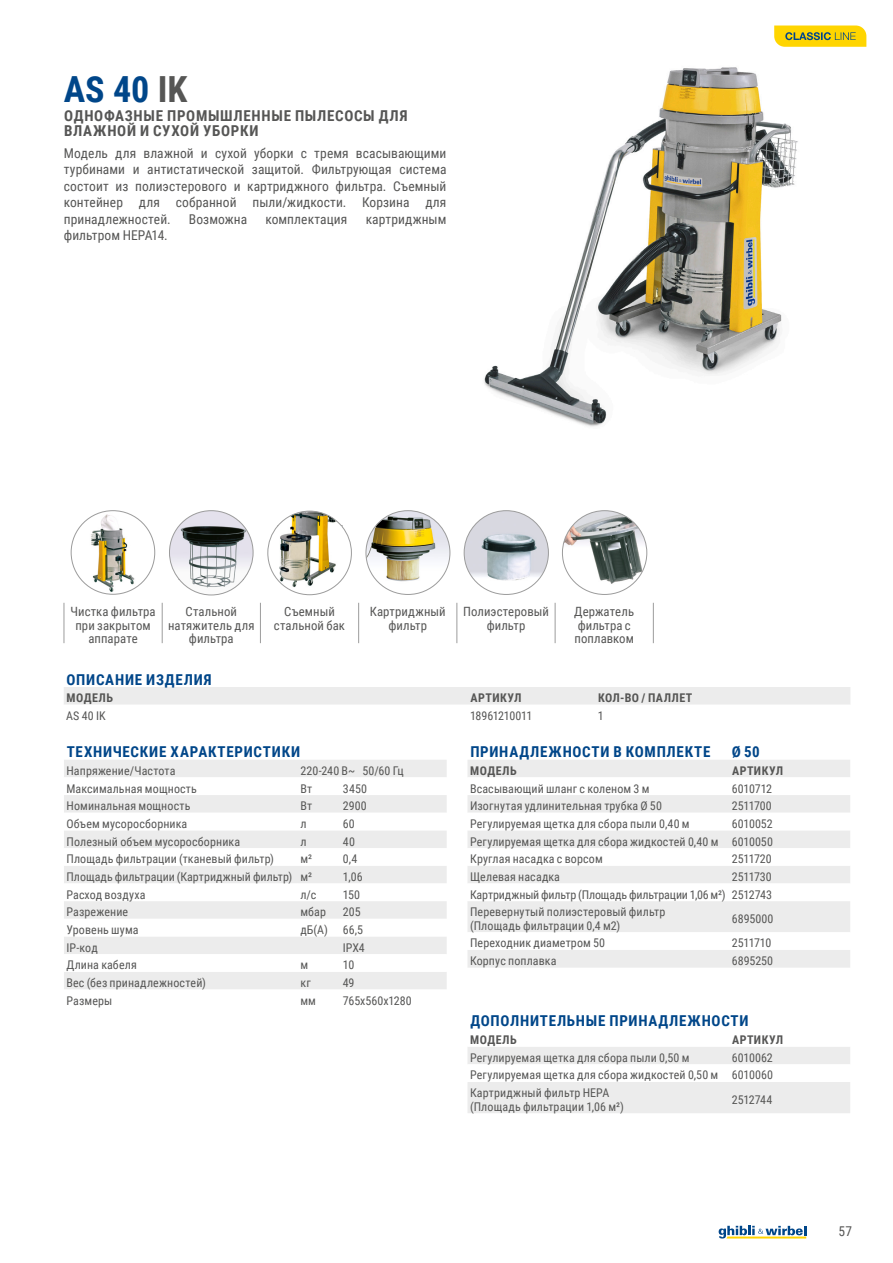
<style>
.page{position:relative;width:893px;height:1263px;background:#fff}
.page>*{position:absolute;margin:0;border:0;box-sizing:border-box;transform-origin:0 0}
._1-TitoloMacchina{font:700 36px "Roboto Condensed";color:#004689}
._3-titoloTabella{font:700 15px "Roboto Condensed";letter-spacing:.05em;color:#004689}
._2-sottotitolo{font:700 15px/15px "Roboto Condensed";letter-spacing:.05em;color:#565655}
._4-Testo_descrizione{font:13.5px/16.5px "Roboto Condensed";letter-spacing:.005em;color:#565655;text-align:justify}
._5-Testo_tabella-al{font:12.75px/13.5px "Roboto Condensed";letter-spacing:.005em;color:#565655;text-align:center}
._5-Testo_tabella_a_s{font:12px/13.5px "Roboto Condensed";letter-spacing:.005em;color:#565655}
._3b-SottotitoloTabel{font:700 12px "Roboto Condensed";letter-spacing:.04em;color:#565655}
._5-Testo_tabella_a_s-2{font:12px "Roboto Condensed";letter-spacing:-.025em;color:#565655}
.s1{color:#565655}
</style>
<div class="page">
<img style="left:90px;top:511px;width:46px;height:83px">
<svg style="left:169px;top:510px;width:84px;height:85px"></svg>
<img style="left:267px;top:511px;width:85px;height:84px">
<img style="left:366px;top:510px;width:84px;height:85px">
<svg style="left:464px;top:510px;width:85px;height:85px"></svg>
<svg style="left:562px;top:510px;width:85px;height:85px"></svg>
<img style="left:484px;top:67px;width:314px;height:360px">
<div style="left:468px;top:760px;width:382px;height:353px;background:#ececec"></div>
<svg style="left:468px;top:777px;width:382px;height:305px"></svg>
<div style="left:64px;top:760px;width:383px;height:17px;background:#ececec"></div>
<svg style="left:64px;top:795px;width:383px;height:194px;fill:#ececec"></svg>
<div style="left:64px;top:687px;width:786px;height:18px;background:#ececec"></div>
<hr style="left:64px;top:603px;width:1px;height:40px;background:#9c9c9c">
<hr style="left:162px;top:603px;width:1px;height:40px;background:#9c9c9c">
<hr style="left:260px;top:603px;width:1px;height:40px;background:#9c9c9c">
<hr style="left:358px;top:603px;width:1px;height:40px;background:#9c9c9c">
<hr style="left:457px;top:603px;width:1px;height:40px;background:#9c9c9c">
<hr style="left:555px;top:603px;width:1px;height:40px;background:#9c9c9c">
<hr style="left:653px;top:603px;width:1px;height:40px;background:#9c9c9c">
<svg style="left:719px;top:1226px;width:87px;height:12px"></svg>
<svg style="left:774px;top:26px;width:92px;height:21px;background:#e3c617"></svg>
<p class="_1-TitoloMacchina" style="left:64px;top:63px;width:125px">AS 40 <span class="s1">IK</span></p>
<p class="_2-sottotitolo" style="left:64px;top:107px;width:345px">ОДНОФАЗНЫЕ ПРОМЫШЛЕННЫЕ ПЫЛЕСОСЫ ДЛЯ<br>ВЛАЖНОЙ И СУХОЙ УБОРКИ</p>
<p class="_4-Testo_descrizione" style="left:64px;top:144px;width:384px">Модель для влажной и сухой уборки с тремя всасывающими турбинами и антистатической защитой. Фильтрующая система состоит из полиэстерового и картриджного фильтра. Съемный контейнер для собранной пыли/жидкости. Корзина для принадлежностей.</p>
<p class="_4-Testo_descrizione" style="left:189px;top:210px;width:60px">Возможна</p>
<p class="_4-Testo_descrizione" style="left:265px;top:210px;width:83px">комплектация</p>
<p class="_4-Testo_descrizione" style="left:366px;top:210px;width:82px">картриджным</p>
<p class="_4-Testo_descrizione" style="left:64px;top:227px;width:105px">фильтром HEPA14.</p>
<p class="_5-Testo_tabella-al" style="left:70px;top:604px;width:87px">Чистка фильтра при закрытом аппарате</p>
<p class="_5-Testo_tabella-al" style="left:168px;top:604px;width:88px">Стальной натяжитель для фильтра</p>
<p class="_5-Testo_tabella-al" style="left:274px;top:604px;width:73px">Съемный стальной бак</p>
<p class="_5-Testo_tabella-al" style="left:370px;top:604px;width:77px">Картриджный фильтр</p>
<p class="_5-Testo_tabella-al" style="left:463px;top:604px;width:87px">Полиэстеровый фильтр</p>
<p class="_5-Testo_tabella-al" style="left:574px;top:604px;width:61px;text-align:left">Держатель фильтра с поплавком</p>
<p class="_3-titoloTabella" style="left:67px;top:669px;width:147px">ОПИСАНИЕ ИЗДЕЛИЯ</p>
<p class="_3b-SottotitoloTabel" style="left:67px;top:689px;width:48px">МОДЕЛЬ</p>
<p class="_3b-SottotitoloTabel" style="left:470px;top:689px;width:53px">АРТИКУЛ</p>
<p class="_3b-SottotitoloTabel" style="left:598px;top:689px;width:96px">КОЛ-ВО / ПАЛЛЕТ</p>
<p class="_5-Testo_tabella_a_s" style="left:66px;top:708px;width:41px">AS 40 IK</p>
<p class="_5-Testo_tabella_a_s-2" style="left:470px;top:707px;width:64px">18961210011</p>
<p class="_5-Testo_tabella_a_s" style="left:598px;top:708px;width:7px">1</p>
<p class="_3-titoloTabella" style="left:67px;top:741px;width:235px">ТЕХНИЧЕСКИЕ ХАРАКТЕРИСТИКИ</p>
<p class="_5-Testo_tabella_a_s" style="left:67px;top:763px;width:111px">Напряжение/Частота</p>
<p class="_5-Testo_tabella_a_s" style="left:300px;top:763px;width:105px">220-240 В~ 50/60 Гц</p>
<p class="_5-Testo_tabella_a_s" style="left:67px;top:781px;width:132px">Максимальная мощность</p>
<p class="_5-Testo_tabella_a_s" style="left:300px;top:781px;width:13px">Вт</p>
<p class="_5-Testo_tabella_a_s" style="left:343px;top:781px;width:26px">3450</p>
<p class="_5-Testo_tabella_a_s" style="left:67px;top:799px;width:125px">Номинальная мощность</p>
<p class="_5-Testo_tabella_a_s" style="left:300px;top:799px;width:13px">Вт</p>
<p class="_5-Testo_tabella_a_s" style="left:343px;top:799px;width:25px">2900</p>
<p class="_5-Testo_tabella_a_s" style="left:67px;top:816px;width:122px">Объем мусоросборника</p>
<p class="_5-Testo_tabella_a_s" style="left:300px;top:816px;width:8px">л</p>
<p class="_5-Testo_tabella_a_s" style="left:343px;top:816px;width:13px">60</p>
<p class="_5-Testo_tabella_a_s" style="left:67px;top:834px;width:175px">Полезный объем мусоросборника</p>
<p class="_5-Testo_tabella_a_s" style="left:300px;top:834px;width:8px">л</p>
<p class="_5-Testo_tabella_a_s" style="left:343px;top:834px;width:14px">40</p>
<p class="_5-Testo_tabella_a_s" style="left:67px;top:852px;width:209px">Площадь фильтрации (тканевый фильтр)</p>
<p class="_5-Testo_tabella_a_s" style="left:300px;top:852px;width:13px">м²</p>
<p class="_5-Testo_tabella_a_s" style="left:343px;top:852px;width:16px">0,4</p>
<p class="_5-Testo_tabella_a_s" style="left:67px;top:869px;width:227px">Площадь фильтрации (Картриджный фильтр)</p>
<p class="_5-Testo_tabella_a_s" style="left:300px;top:869px;width:13px">м²</p>
<p class="_5-Testo_tabella_a_s" style="left:343px;top:869px;width:21px">1,06</p>
<p class="_5-Testo_tabella_a_s" style="left:67px;top:887px;width:81px">Расход воздуха</p>
<p class="_5-Testo_tabella_a_s" style="left:300px;top:887px;width:17px">л/с</p>
<p class="_5-Testo_tabella_a_s" style="left:343px;top:887px;width:19px">150</p>
<p class="_5-Testo_tabella_a_s" style="left:67px;top:905px;width:63px">Разрежение</p>
<p class="_5-Testo_tabella_a_s" style="left:300px;top:905px;width:27px">мбар</p>
<p class="_5-Testo_tabella_a_s" style="left:343px;top:905px;width:19px">205</p>
<p class="_5-Testo_tabella_a_s" style="left:67px;top:922px;width:74px">Уровень шума</p>
<p class="_5-Testo_tabella_a_s" style="left:300px;top:922px;width:29px">дБ(А)</p>
<p class="_5-Testo_tabella_a_s" style="left:343px;top:922px;width:22px">66,5</p>
<p class="_5-Testo_tabella_a_s" style="left:67px;top:940px;width:33px">IP-код</p>
<p class="_5-Testo_tabella_a_s" style="left:343px;top:940px;width:23px">IPX4</p>
<p class="_5-Testo_tabella_a_s" style="left:67px;top:958px;width:72px">Длина кабеля</p>
<p class="_5-Testo_tabella_a_s" style="left:300px;top:958px;width:9px">м</p>
<p class="_5-Testo_tabella_a_s" style="left:343px;top:958px;width:13px">10</p>
<p class="_5-Testo_tabella_a_s" style="left:67px;top:975px;width:141px">Вес (без принадлежностей)</p>
<p class="_5-Testo_tabella_a_s" style="left:300px;top:975px;width:12px">кг</p>
<p class="_5-Testo_tabella_a_s" style="left:343px;top:975px;width:13px">49</p>
<p class="_5-Testo_tabella_a_s" style="left:67px;top:993px;width:47px">Размеры</p>
<p class="_5-Testo_tabella_a_s" style="left:300px;top:993px;width:17px">мм</p>
<p class="_5-Testo_tabella_a_s" style="left:343px;top:993px;width:70px">765x560x1280</p>
<p class="_3-titoloTabella" style="left:470px;top:741px;width:242px">ПРИНАДЛЕЖНОСТИ В КОМПЛЕКТЕ</p>
<p class="_3-titoloTabella" style="left:732px;top:741px;width:29px">Ø 50</p>
<p class="_3b-SottotitoloTabel" style="left:470px;top:762px;width:48px">МОДЕЛЬ</p>
<p class="_3b-SottotitoloTabel" style="left:732px;top:762px;width:53px">АРТИКУЛ</p>
<p class="_5-Testo_tabella_a_s" style="left:470px;top:781px;width:181px">Всасывающий шланг с коленом 3 м</p>
<p class="_5-Testo_tabella_a_s" style="left:732px;top:781px;width:42px">6010712</p>
<p class="_5-Testo_tabella_a_s" style="left:470px;top:799px;width:193px">Изогнутая удлинительная трубка Ø 50</p>
<p class="_5-Testo_tabella_a_s" style="left:732px;top:799px;width:42px">2511700</p>
<p class="_5-Testo_tabella_a_s" style="left:470px;top:816px;width:221px">Регулируемая щетка для сбора пыли 0,40 м</p>
<p class="_5-Testo_tabella_a_s" style="left:732px;top:816px;width:42px">6010052</p>
<p class="_5-Testo_tabella_a_s" style="left:470px;top:834px;width:250px">Регулируемая щетка для сбора жидкостей 0,40 м</p>
<p class="_5-Testo_tabella_a_s" style="left:732px;top:834px;width:43px">6010050</p>
<p class="_5-Testo_tabella_a_s" style="left:470px;top:852px;width:134px">Круглая насадка с ворсом</p>
<p class="_5-Testo_tabella_a_s" style="left:732px;top:852px;width:41px">2511720</p>
<p class="_5-Testo_tabella_a_s" style="left:470px;top:869px;width:91px">Щелевая насадка</p>
<p class="_5-Testo_tabella_a_s" style="left:732px;top:869px;width:41px">2511730</p>
<p class="_5-Testo_tabella_a_s" style="left:470px;top:887px;width:257px">Картриджный фильтр (Площадь фильтрации 1,06 м²)</p>
<p class="_5-Testo_tabella_a_s" style="left:732px;top:887px;width:42px">2512743</p>
<p class="_5-Testo_tabella_a_s" style="left:470px;top:905px;width:197px">Перевернутый полиэстеровый фильтр (Площадь фильтрации 0,4 м2)</p>
<p class="_5-Testo_tabella_a_s" style="left:732px;top:911px;width:43px">6895000</p>
<p class="_5-Testo_tabella_a_s" style="left:470px;top:936px;width:137px">Переходник диаметром 50</p>
<p class="_5-Testo_tabella_a_s-2" style="left:732px;top:935px;width:41px">2511710</p>
<p class="_5-Testo_tabella_a_s" style="left:470px;top:954px;width:88px">Корпус поплавка</p>
<p class="_5-Testo_tabella_a_s" style="left:732px;top:954px;width:43px">6895250</p>
<p class="_3-titoloTabella" style="left:470px;top:1010px;width:280px">ДОПОЛНИТЕЛЬНЫЕ ПРИНАДЛЕЖНОСТИ</p>
<p class="_3b-SottotitoloTabel" style="left:470px;top:1031px;width:48px">МОДЕЛЬ</p>
<p class="_3b-SottotitoloTabel" style="left:732px;top:1031px;width:53px">АРТИКУЛ</p>
<p class="_5-Testo_tabella_a_s" style="left:470px;top:1050px;width:221px">Регулируемая щетка для сбора пыли 0,50 м</p>
<p class="_5-Testo_tabella_a_s" style="left:732px;top:1050px;width:42px">6010062</p>
<p class="_5-Testo_tabella_a_s" style="left:470px;top:1068px;width:250px">Регулируемая щетка для сбора жидкостей 0,50 м</p>
<p class="_5-Testo_tabella_a_s" style="left:732px;top:1068px;width:43px">6010060</p>
<p class="_5-Testo_tabella_a_s" style="left:470px;top:1086px;width:155px">Картриджный фильтр HEPA (Площадь фильтрации 1,06 м²)</p>
<p class="_5-Testo_tabella_a_s" style="left:732px;top:1092px;width:42px">2512744</p>
<p class="_4-Testo_descrizione" style="left:839px;top:1222px;width:15px">57</p>
</div>
